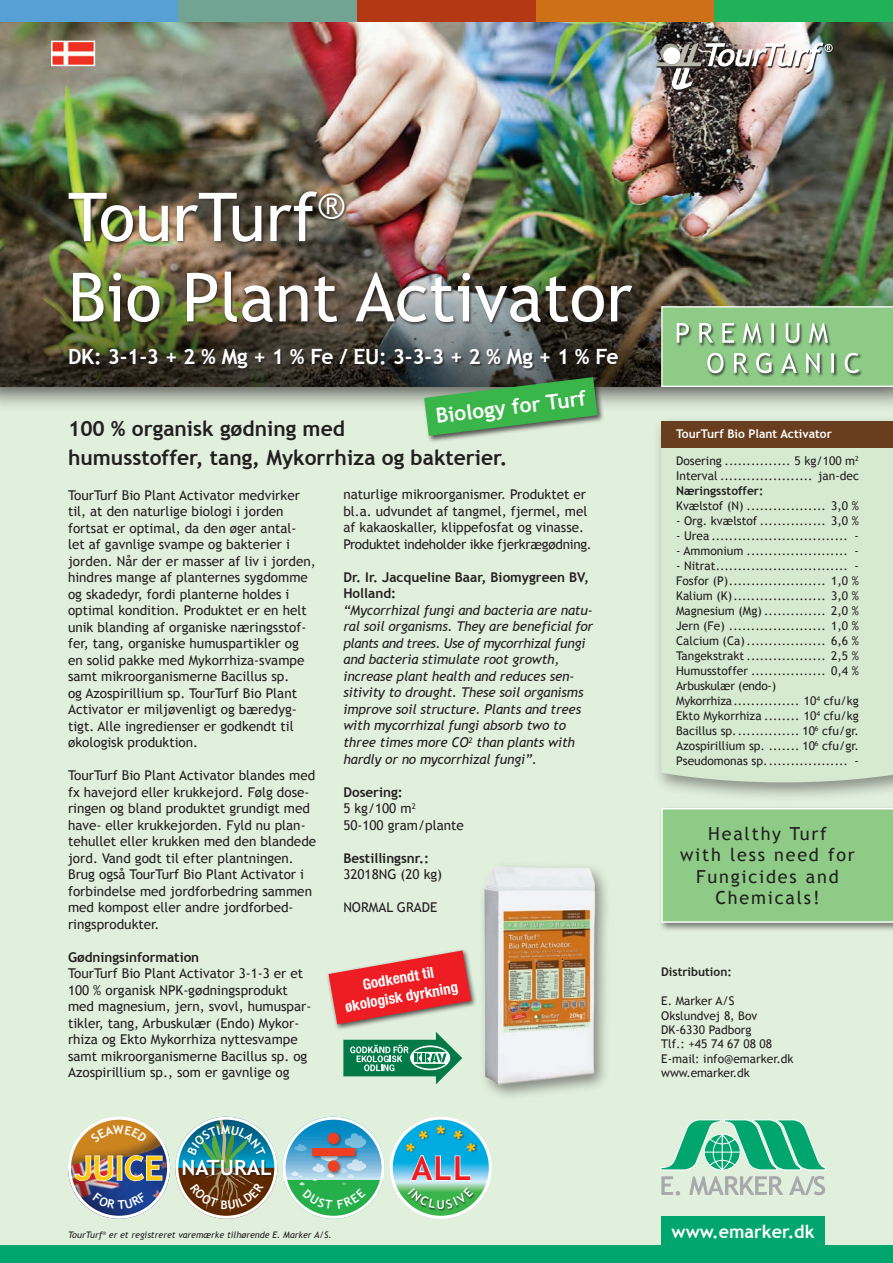
<style>
.page{position:relative;width:893px;height:1263px;background:#e1efdd}
.page>*{position:absolute;margin:0;border:0;box-sizing:border-box;transform-origin:0 0}
.t1{font:67.5px/80.2px "Trebuchet MS";color:#fff}
.t2{font:700 33px "Trebuchet MS";color:#feca0a}
.t3{font:700 33px "Trebuchet MS";color:#ee1d23}
.t4{font:700 21px/28.2px "Trebuchet MS";color:#231f20}
.t5{font:700 21px "Trebuchet MS";letter-spacing:-.01em;color:#fff}
.t6{font:18px/21.6px "Trebuchet MS";letter-spacing:.1em;color:#231f20;text-align:center}
.t7{font:700 18px "Trebuchet MS";color:#fff}
.t8{font:700 condensed 15px/18.9px "Helvetica Neue LT Std";color:#fff;text-align:center}
.t9{font:13.5px/16.5px "Trebuchet MS";color:#231f20}
.t10{font:italic 13.5px/16.5px "Trebuchet MS";letter-spacing:-.01em;color:#231f20}
.t11{font:700 13.5px/16.5px "Trebuchet MS";color:#231f20}
.t12{font:12px/15px "Trebuchet MS";color:#231f20}
.t13{font:700 12px "Trebuchet MS";color:#231f20}
.t14{font:700 12px "Trebuchet MS";color:#fff}
.t15{font:italic 9px "Trebuchet MS";color:#231f20}
.s1{font-weight:700}
</style>
<div class="page">
<div style="left:0;top:0;width:893px;height:412px;background:#231f20;opacity:.75"></div>
<img style="left:0;top:21px;width:893px;height:192px">
<img style="left:0;top:213px;width:893px;height:174px">
<div style="left:661px;top:1216px;width:164px;height:47px;background:#00a66e"></div>
<div style="left:0;top:1246px;width:893px;height:17px;background:#00a66e"></div>
<svg style="left:660px;top:1119px;width:166px;height:76px"></svg>
<div style="left:68px;top:191px;width:568px;height:135px;background:#231f20;opacity:.75"></div>
<svg style="left:50px;top:40px;width:46px;height:27px"></svg>
<img style="left:656px;top:43px;width:177px;height:54px">
<svg style="left:391px;top:1118px;width:99px;height:99px"></svg>
<div style="left:390px;top:1117px;width:102px;height:102px;border:3px solid #fff;border-radius:50%"></div>
<div style="left:407px;top:1187px;width:68px;height:24px;background:#231f20;opacity:.75"></div>
<div style="left:405px;top:1125px;width:73px;height:29px;background:#231f20;opacity:.6"></div>
<div style="left:0;top:0;width:893px;height:21px;background:#56a0d5"></div>
<div style="left:179px;top:0;width:178px;height:21px;background:#71a492"></div>
<div style="left:357px;top:0;width:179px;height:21px;background:#b53815"></div>
<div style="left:536px;top:0;width:178px;height:21px;background:#ce7018"></div>
<div style="left:714px;top:0;width:179px;height:21px;background:#21b259"></div>
<div style="left:658px;top:805px;width:235px;height:127px;background:#231f20;opacity:.55"></div>
<div style="left:660px;top:807px;width:233px;height:116px;background:#8dcb87"></div>
<svg style="left:201px;top:1212px;width:51px;height:7px"></svg>
<div style="left:68px;top:1124px;width:102px;height:95px;background:#231f20;opacity:.5"></div>
<img style="left:68px;top:1137px;width:102px;height:82px">
<div style="left:68px;top:1117px;width:102px;height:102px;border:3px solid #fff;border-radius:50%"></div>
<svg style="left:74px;top:1155px;width:40px;height:27px"></svg>
<div style="left:117px;top:1155px;width:5px;height:26px;border:2px solid #fff"></div>
<svg style="left:124px;top:1154px;width:39px;height:28px"></svg>
<svg style="left:282px;top:1117px;width:103px;height:102px"></svg>
<svg style="left:285px;top:1180px;width:97px;height:39px"></svg>
<div style="left:282px;top:1117px;width:103px;height:102px;border:3px solid #fff;border-radius:50%"></div>
<div style="left:311px;top:1131px;width:48px;height:45px;background:#231f20;opacity:.5"></div>
<div style="left:652px;top:414px;width:241px;height:387px;background:#231f20;opacity:.45"></div>
<div style="left:661px;top:448px;width:232px;height:334px;background:#d5ead0"></div>
<div style="left:661px;top:421px;width:232px;height:27px;background:#683e1f"></div>
<div style="left:478px;top:861px;width:133px;height:240px;background:#231f20;opacity:.5"></div>
<img style="left:483px;top:864px;width:113px;height:221px">
<svg style="left:661px;top:305px;width:232px;height:83px;background:#96c790"></svg>
<div style="left:69px;top:349px;width:552px;height:22px;background:#231f20;opacity:.75"></div>
<svg style="left:343px;top:1032px;width:119px;height:52px"></svg>
<div style="left:326px;top:948px;width:151px;height:83px;background:#231f20;opacity:.75"></div>
<svg style="left:328px;top:950px;width:143px;height:74px"></svg>
<div style="left:423px;top:376px;width:182px;height:67px;background:#231f20;opacity:.75"></div>
<svg style="left:424px;top:377px;width:174px;height:59px;background:#54a55e"></svg>
<svg style="left:404px;top:1126px;width:73px;height:83px;background:#49b8bc"></svg>
<svg style="left:175px;top:1117px;width:102px;height:95px"></svg>
<svg style="left:92px;top:1192px;width:55px;height:17px"></svg>
<svg style="left:90px;top:1125px;width:58px;height:18px"></svg>
<svg style="left:291px;top:1133px;width:75px;height:76px;background:#68aa95"></svg>
<h1 class="t1" style="left:68px;top:178px;width:566px">TourTurf<sup>®<br></sup>Bio Plant Activator</h1>
<h3 class="t5" style="left:68px;top:344px;width:552px">DK: 3-1-3 + 2 % Mg + 1 % Fe / EU: 3-3-3 + 2 % Mg + 1 % Fe</h3>
<h3 class="t5" style="left:434px;top:403px;width:153px;rotate:-7deg">Biology for Turf</h3>
<h3 class="t4" style="left:68px;top:415px;width:441px">100 % organisk gødning med<br>humusstoffer, tang, Mykorrhiza og bakterier.</h3>
<p class="t9" style="left:68px;top:487px;width:249px">TourTurf Bio Plant Activator medvirker til, at den naturlige biologi i jorden fortsat er optimal, da den øger antal&shy;let af gavnlige svampe og bakterier i jorden. Når der er masser af liv i jorden, hindres mange af planternes sygdomme og skadedyr, fordi planterne holdes i optimal kondition. Produktet er en helt unik blanding af organiske næringsstof&shy;fer, tang, organiske humuspartikler og en solid pakke med Mykorrhiza-svampe samt mikroorganismerne Bacillus sp.<br>og Azospirillium sp. TourTurf Bio Plant Activator er miljøvenligt og bæredyg&shy;tigt. Alle ingredienser er godkendt til økologisk produktion.</p>
<p class="t9" style="left:68px;top:767px;width:250px">TourTurf Bio Plant Activator blandes med fx havejord eller krukkejord. Følg dose&shy;ringen og bland produktet grundigt med have- eller krukkejorden. Fyld nu plan&shy;tehullet eller krukken med den blandede jord. Vand godt til efter plantningen.<br>Brug også TourTurf Bio Plant Activator i forbindelse med jordforbedring sammen med kompost eller andre jordforbed&shy;ringsprodukter.</p>
<p class="t11" style="left:68px;top:948px;width:133px">Gødningsinformation</p>
<p class="t9" style="left:68px;top:965px;width:245px">TourTurf Bio Plant Activator 3-1-3 er et 100 % organisk NPK-gødningsprodukt med magnesium, jern, svovl, humuspar&shy;tikler, tang, Arbuskulær (Endo) Mykor&shy;rhiza og Ekto Mykorrhiza nyttesvampe samt mikroorganismerne Bacillus sp. og Azospirillium sp., som er gavnlige og</p>
<p class="t9" style="left:343px;top:487px;width:250px">naturlige mikroorganismer. Produktet er bl.a. udvundet af tangmel, fjermel, mel af kakaoskaller, klippefosfat og vinasse.<br>Produktet indeholder ikke fjerkrægødning.</p>
<p class="t11" style="left:343px;top:569px;width:247px">Dr. Ir. Jacqueline Baar, Biomygreen BV,<br>Holland:</p>
<p class="t10" style="left:343px;top:602px;width:251px">“Mycorrhizal fungi and bacteria are natu&shy;ral soil organisms. They are beneficial for plants and trees. Use of mycorrhizal fungi and bacteria stimulate root growth, increase plant health and reduces sen&shy;sitivity to drought. These soil organisms improve soil structure. Plants and trees with mycorrhizal fungi absorb two to three times more CO<sup>2</sup> than plants with hardly or no mycorrhizal fungi”.</p>
<p class="t9" style="left:343px;top:784px;width:122px"><span class="s1">Dosering:<br></span>5 kg/100 m<sup>2<br></sup>50-100 gram/plante</p>
<p class="t11" style="left:343px;top:849px;width:87px">Bestillingsnr.:</p>
<p class="t9" style="left:343px;top:866px;width:100px">32018NG (20 kg)</p>
<p class="t9" style="left:343px;top:899px;width:80px">Normal Grade</p>
<p class="t8" style="left:340px;top:978px;width:116px;rotate:-10deg">Godkendt til økologisk dyrkning</p>
<p class="t14" style="left:676px;top:427px;width:157px">TourTurf Bio Plant Activator</p>
<p class="t12" style="left:676px;top:454px;width:184px">Dosering ............... 5 kg/100 m<sup>2<br></sup>Interval ..................... jan-dec</p>
<p class="t13" style="left:676px;top:484px;width:89px">Næringsstoffer:</p>
<p class="t12" style="left:676px;top:499px;width:184px">Kvælstof (N) .................. 3,0 %</p>
<p class="t12" style="left:676px;top:514px;width:184px">- Org. kvælstof ............... 3,0 %</p>
<p class="t12" style="left:676px;top:529px;width:184px">- Urea ............................... -</p>
<p class="t12" style="left:676px;top:544px;width:184px">- Ammonium ....................... -</p>
<p class="t12" style="left:676px;top:559px;width:184px">- Nitrat.............................. - Fosfor (P)...................... 1,0 % Kalium (K)..................... 3,0 % Magnesium (Mg) .............. 2,0 % Jern (Fe) ...................... 1,0 % Calcium (Ca).................. 6,6 % Tangekstrakt .................. 2,5 % Humusstoffer ................. 0,4 % Arbuskulær (endo-)<br>Mykorrhiza............... 10<sup>4</sup> cfu/kg Ekto Mykorrhiza ........ 10<sup>4</sup> cfu/kg Bacillus sp............... 10<sup>6</sup> cfu/gr.<br>Azospirillium sp. ....... 10<sup>6</sup> cfu/gr.<br>Pseudomonas sp................... -</p>
<h3 class="t6" style="left:680px;top:823px;width:176px">Healthy Turf<br>with less need for<br>Fungicides and<br>Chemicals!</h3>
<p class="t13" style="left:661px;top:964px;width:72px">Distribution:</p>
<p class="t12" style="left:661px;top:994px;width:134px;line-height:14.4px">E. Marker A/S<br>Okslundvej 8, Bov<br>DK-6330 Padborg<br>Tlf.: +45 74 67 08 08<br>E-mail: info@emarker.dk www.emarker.dk</p>
<h2 class="t2" style="left:75px;top:1147px;width:90px">JUICE</h2>
<h3 class="t5" style="left:182px;top:1155px;width:92px">NATURAL</h3>
<p class="t15" style="left:68px;top:1229px;width:265px">TourTurf<sup>®</sup> er et registreret varemærke tilhørende E. Marker A/S.</p>
<h2 class="t3" style="left:412px;top:1147px;width:61px">ALL</h2>
<h3 class="t7" style="left:672px;top:1220px;width:144px">www.emarker.dk</h3>
</div>
